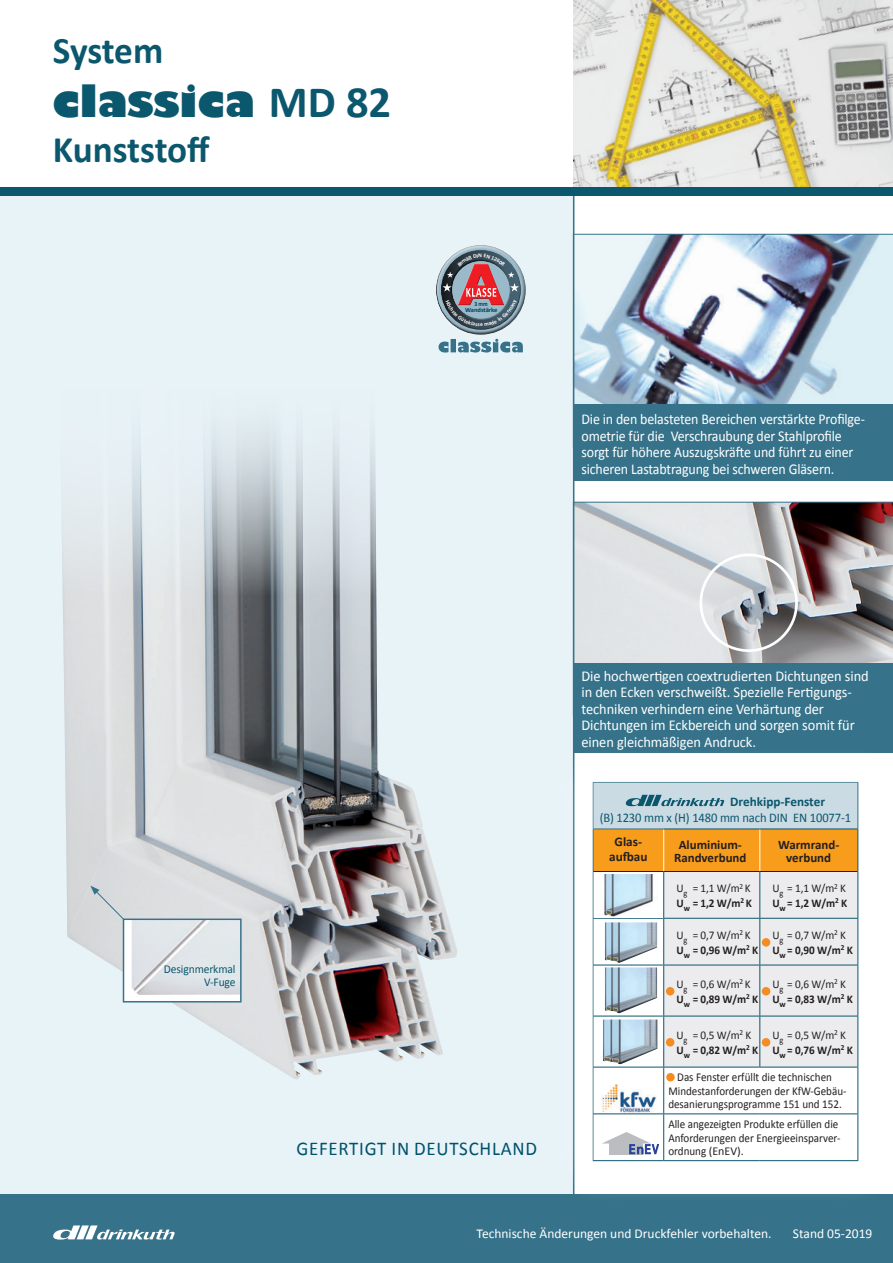
<style>
.page{position:relative;width:893px;height:1263px;background:#fff}
.page>*{position:absolute;margin:0;border:0;box-sizing:border-box;transform-origin:0 0}
.t1{font:800 43.5px "Gill Sans";letter-spacing:-.01em;color:#0b576d}
.t2{font:700 37.65px "Calibri";letter-spacing:-.01em;color:#0b576d}
.t3{font:19.5px "Calibri";letter-spacing:.04em;color:#00516c}
.t4{font:15px/16.5px "Calibri";letter-spacing:-.01em;color:#fff;scale:.96 1}
.t5{font:15px/16.5px "Calibri";letter-spacing:-.01em;color:#fff;scale:.93 1}
.t6{font:13.5px "Calibri";color:#fff}
.t7{font:13.2px/15.9px "Calibri";letter-spacing:-.01em;color:#0b576d;scale:.95 1}
.t8{font:700 13.2px "Calibri";color:#231f20}
.t9{font:700 12.9px "Calibri";color:#231f20}
.t10{font:12px/13.5px "Calibri";color:#231f20;scale:.92 1}
.t11{font:12px "Calibri";letter-spacing:-.01em;color:#0b576d;scale:.96 1}
.t12{font:700 11.7px/14.7px "Calibri";letter-spacing:-.01em;color:#231f20;scale:.95 1}
.t13{font:11.7px/14.7px "Calibri";color:#231f20;scale:.95 1}
.t14{font:700 6.45px/6.6px "Calibri";letter-spacing:-.015em;color:#004158;text-align:center;scale:.87 1}
.t15{font:700 5.55px "Calibri";color:#fff;scale:1.04 1}
.s1{font-family:"Calibri";font-weight:700;font-size:45px}
.s2{font-weight:700}
.s3{font-weight:400}
</style>
<div class="page">
<div style="left:0;top:188px;width:574px;height:1008px;background:#e8f3f8"></div>
<div style="left:0;top:1195px;width:893px;height:68px;background:#36738a"></div>
<svg style="left:53px;top:1225px;width:122px;height:14px"></svg>
<svg style="left:574px;top:502px;width:319px;height:161px;background:#b5b4b6"></svg>
<svg style="left:574px;top:234px;width:319px;height:170px"></svg>
<div style="left:573px;top:404px;width:320px;height:76px;background:#36738a"></div>
<div style="left:573px;top:663px;width:320px;height:90px;background:#36738a"></div>
<div style="left:699px;top:554px;width:99px;height:98px;border:3px solid #fff;border-radius:50%"></div>
<hr style="left:573px;top:196px;width:1px;height:999px;background:#36738a">
<img style="left:62px;top:426px;width:395px;height:653px">
<div style="left:558px;top:747px;width:335px;height:457px;background:#fff;opacity:.91"></div>
<div style="left:591px;top:780px;width:272px;height:391px;background:linear-gradient(to right,#fff,#fff)"></div>
<div style="left:593px;top:782px;width:265px;height:47px;background:#cbdbe4"></div>
<svg style="left:594px;top:1068px;width:263px;height:92px"></svg>
<svg style="left:594px;top:829px;width:263px;height:238px;background:#eddac0"></svg>
<hr style="left:759px;top:829px;width:1px;height:42px;background:#fff">
<hr style="left:663px;top:829px;width:1px;height:42px;background:#fff">
<hr style="left:593px;top:871px;width:71px;height:1px;background:#231f20">
<hr style="left:664px;top:871px;width:96px;height:1px;background:#231f20">
<hr style="left:760px;top:871px;width:97px;height:1px;background:#231f20">
<hr style="left:664px;top:828px;width:96px;height:1px;background:#0b576d">
<hr style="left:760px;top:828px;width:98px;height:1px;background:#0b576d">
<hr style="left:857px;top:829px;width:1px;height:42px;background:#0b576d">
<hr style="left:663px;top:872px;width:1px;height:46px;background:#0b576d">
<hr style="left:759px;top:872px;width:1px;height:46px;background:#0b576d">
<hr style="left:857px;top:871px;width:1px;height:47px;background:#0b576d">
<hr style="left:592px;top:918px;width:71px;height:1px;background:#0b576d">
<hr style="left:663px;top:919px;width:1px;height:46px;background:#0b576d">
<hr style="left:663px;top:918px;width:97px;height:1px;background:#0b576d">
<hr style="left:759px;top:919px;width:1px;height:46px;background:#0b576d">
<hr style="left:760px;top:918px;width:98px;height:1px;background:#0b576d">
<hr style="left:857px;top:919px;width:1px;height:46px;background:#0b576d">
<hr style="left:592px;top:965px;width:71px;height:1px;background:#0b576d">
<hr style="left:663px;top:965px;width:1px;height:51px;background:#0b576d">
<hr style="left:663px;top:965px;width:97px;height:1px;background:#0b576d">
<hr style="left:759px;top:965px;width:1px;height:51px;background:#0b576d">
<hr style="left:760px;top:965px;width:98px;height:1px;background:#0b576d">
<hr style="left:857px;top:965px;width:1px;height:51px;background:#0b576d">
<hr style="left:592px;top:1016px;width:71px;height:1px;background:#0b576d">
<hr style="left:663px;top:1016px;width:1px;height:51px;background:#0b576d">
<hr style="left:663px;top:1016px;width:97px;height:1px;background:#0b576d">
<hr style="left:759px;top:1016px;width:1px;height:51px;background:#0b576d">
<hr style="left:760px;top:1016px;width:98px;height:1px;background:#0b576d">
<hr style="left:857px;top:1016px;width:1px;height:51px;background:#0b576d">
<hr style="left:592px;top:1067px;width:71px;height:1px;background:#0b576d">
<hr style="left:592px;top:1113px;width:72px;height:1px;background:#0b576d">
<hr style="left:592px;top:1160px;width:72px;height:1px;background:#0b576d">
<hr style="left:663px;top:1067px;width:1px;height:46px;background:#0b576d">
<hr style="left:663px;top:1114px;width:1px;height:46px;background:#0b576d">
<hr style="left:663px;top:1067px;width:97px;height:1px;background:#0b576d">
<hr style="left:664px;top:1113px;width:96px;height:1px;background:#0b576d">
<hr style="left:760px;top:1113px;width:98px;height:1px;background:#0b576d">
<hr style="left:664px;top:1160px;width:96px;height:1px;background:#0b576d">
<hr style="left:760px;top:1160px;width:98px;height:1px;background:#0b576d">
<hr style="left:760px;top:1067px;width:98px;height:1px;background:#0b576d">
<hr style="left:857px;top:1067px;width:1px;height:46px;background:#0b576d">
<hr style="left:857px;top:1114px;width:1px;height:46px;background:#0b576d">
<hr style="left:857px;top:782px;width:1px;height:46px;background:#36738a">
<hr style="left:592px;top:828px;width:72px;height:1px;background:#36738a">
<svg style="left:625px;top:795px;width:99px;height:11px"></svg>
<div style="left:666px;top:1073px;width:9px;height:8px;background:#f68b1f;border-radius:50%"></div>
<div style="left:589px;top:778px;width:276px;height:394px;border:4px solid #fff"></div>
<img style="left:605px;top:922px;width:52px;height:41px">
<img style="left:605px;top:967px;width:52px;height:46px">
<img style="left:602px;top:1085px;width:54px;height:27px">
<svg style="left:602px;top:1132px;width:57px;height:23px"></svg>
<img style="left:603px;top:1019px;width:54px;height:45px">
<img style="left:595px;top:874px;width:67px;height:43px">
<div style="left:666px;top:987px;width:8px;height:8px;background:#f68b1f;border-radius:50%"></div>
<div style="left:762px;top:987px;width:8px;height:8px;background:#f68b1f;border-radius:50%"></div>
<div style="left:762px;top:938px;width:8px;height:8px;background:#f68b1f;border-radius:50%"></div>
<div style="left:666px;top:1038px;width:8px;height:8px;background:#f68b1f;border-radius:50%"></div>
<div style="left:762px;top:1038px;width:8px;height:8px;background:#f68b1f;border-radius:50%"></div>
<div style="left:432px;top:241px;width:90px;height:72px;background:#fff;opacity:.65"></div>
<div style="left:437px;top:259px;width:93px;height:80px;background:#231f20;opacity:.65"></div>
<div style="left:439px;top:248px;width:77px;height:72px;background:#fff;opacity:.65"></div>
<div style="left:442px;top:260px;width:80px;height:71px;background:#231f20;opacity:.65"></div>
<svg style="left:439px;top:339px;width:84px;height:13px"></svg>
<svg style="left:90px;top:885px;width:36px;height:37px"></svg>
<div style="left:123px;top:919px;width:118px;height:83px;background:#fff"></div>
<img style="left:132px;top:921px;width:107px;height:73px">
<div style="left:123px;top:918px;width:119px;height:84px;border:2px solid #36738a"></div>
<img style="left:573px;top:0;width:320px;height:187px">
<div style="left:0;top:187px;width:893px;height:9px;background:#0b576d"></div>
<svg style="left:442px;top:254px;width:77px;height:72px;background:#877680"></svg>
<p class="t2" style="left:53px;top:27px;width:112px">System</p>
<p class="t1" style="left:52px;top:67px;width:341px">classica <span class="s1">MD 82</span></p>
<p class="t2" style="left:53px;top:126px;width:158px">Kunststoff</p>
<p class="t15" style="left:478px;top:252px;width:5px">N</p>
<p class="t14" style="left:465px;top:300px;width:39px">3 mm<br>Wandstärke</p>
<p class="t5" style="left:581px;top:411px;width:306px">Die in den belasteten Bereichen verstärkte Profilge&shy;ometrie für die Verschraubung der Stahlprofile sorgt für höhere Auszugskräfte und führt zu einer sicheren Lastabtragung bei schweren Gläsern.</p>
<p class="t11" style="left:164px;top:961px;width:76px">Designmerkmal</p>
<p class="t11" style="left:204px;top:975px;width:34px">V-Fuge</p>
<p class="t3" style="left:296px;top:1136px;width:242px">GEFERTIGT IN DEUTSCHLAND</p>
<p class="t4" style="left:581px;top:667px;width:301px">Die hochwertigen coextrudierten Dichtungen sind in den Ecken verschweißt. Spezielle Fertigungs&shy;techniken verhindern eine Verhärtung der Dichtungen im Eckbereich und sorgen somit für einen gleichmäßigen Andruck.</p>
<p class="t7" style="left:600px;top:794px;width:266px;text-indent:130px"><span class="s2">Drehkipp-Fenster<br></span>(B) 1230 mm x (H) 1480 mm nach DIN EN 10077-1</p>
<p class="t8" style="left:615px;top:833px;width:29px">Glas-</p>
<p class="t8" style="left:609px;top:849px;width:40px">aufbau</p>
<p class="t9" style="left:679px;top:837px;width:65px">Aluminium-</p>
<p class="t9" style="left:674px;top:850px;width:74px">Randverbund</p>
<p class="t9" style="left:778px;top:837px;width:63px">Warmrand-</p>
<p class="t9" style="left:786px;top:850px;width:46px">verbund</p>
<p class="t13" style="left:676px;top:881px;width:81px">U<sub>g</sub> = 1,1 W/m<sup>2</sup> K<br><span class="s2">U</span><sub>w</sub> <span class="s2">= 1,2 W/m</span><sup>2</sup> <span class="s2">K</span></p>
<p class="t13" style="left:772px;top:881px;width:80px">U<sub>g</sub> = 1,1 W/m<sup>2</sup> K<br><span class="s2">U</span><sub>w</sub> <span class="s2">= 1,2 W/m</span><sup>2</sup> <span class="s2">K</span></p>
<p class="t12" style="left:676px;top:927px;width:87px"><span class="s3">U</span><sub>g</sub> <span class="s3">= 0,7 W/m</span><sup>2</sup> <span class="s3">K<br></span>U<sub>w</sub> = 0,96 W/m<sup>2</sup> K</p>
<p class="t12" style="left:772px;top:927px;width:86px"><span class="s3">U</span><sub>g</sub> <span class="s3">= 0,7 W/m</span><sup>2</sup> <span class="s3">K<br></span>U<sub>w</sub> = 0,90 W/m<sup>2</sup> K</p>
<p class="t12" style="left:676px;top:976px;width:87px"><span class="s3">U</span><sub>g</sub> <span class="s3">= 0,6 W/m</span><sup>2</sup> <span class="s3">K<br></span>U<sub>w</sub> = 0,89 W/m<sup>2</sup> K</p>
<p class="t12" style="left:772px;top:976px;width:86px"><span class="s3">U</span><sub>g</sub> <span class="s3">= 0,6 W/m</span><sup>2</sup> <span class="s3">K<br></span>U<sub>w</sub> = 0,83 W/m<sup>2</sup> K</p>
<p class="t12" style="left:676px;top:1027px;width:87px"><span class="s3">U</span><sub>g</sub> <span class="s3">= 0,5 W/m</span><sup>2</sup> <span class="s3">K<br></span>U<sub>w</sub> = 0,82 W/m<sup>2</sup> K</p>
<p class="t12" style="left:772px;top:1027px;width:86px"><span class="s3">U</span><sub>g</sub> <span class="s3">= 0,5 W/m</span><sup>2</sup> <span class="s3">K<br></span>U<sub>w</sub> = 0,76 W/m<sup>2</sup> K</p>
<p class="t10" style="left:677px;top:1071px;width:170px">Das Fenster erfüllt die technischen</p>
<p class="t10" style="left:668px;top:1084px;width:195px">Mindestanforderungen der KfW-Gebäu&shy;desanierungsprogramme 151 und 152.</p>
<p class="t10" style="left:668px;top:1117px;width:189px">Alle angezeigten Produkte erfüllen die<br>Anforderungen der Energieeinsparver&shy;ordnung (EnEV).</p>
<p class="t6" style="left:477px;top:1224px;width:296px">Technische Änderungen und Druckfehler vorbehalten.</p>
<p class="t6" style="left:793px;top:1224px;width:81px">Stand 05-2019</p>
</div>
